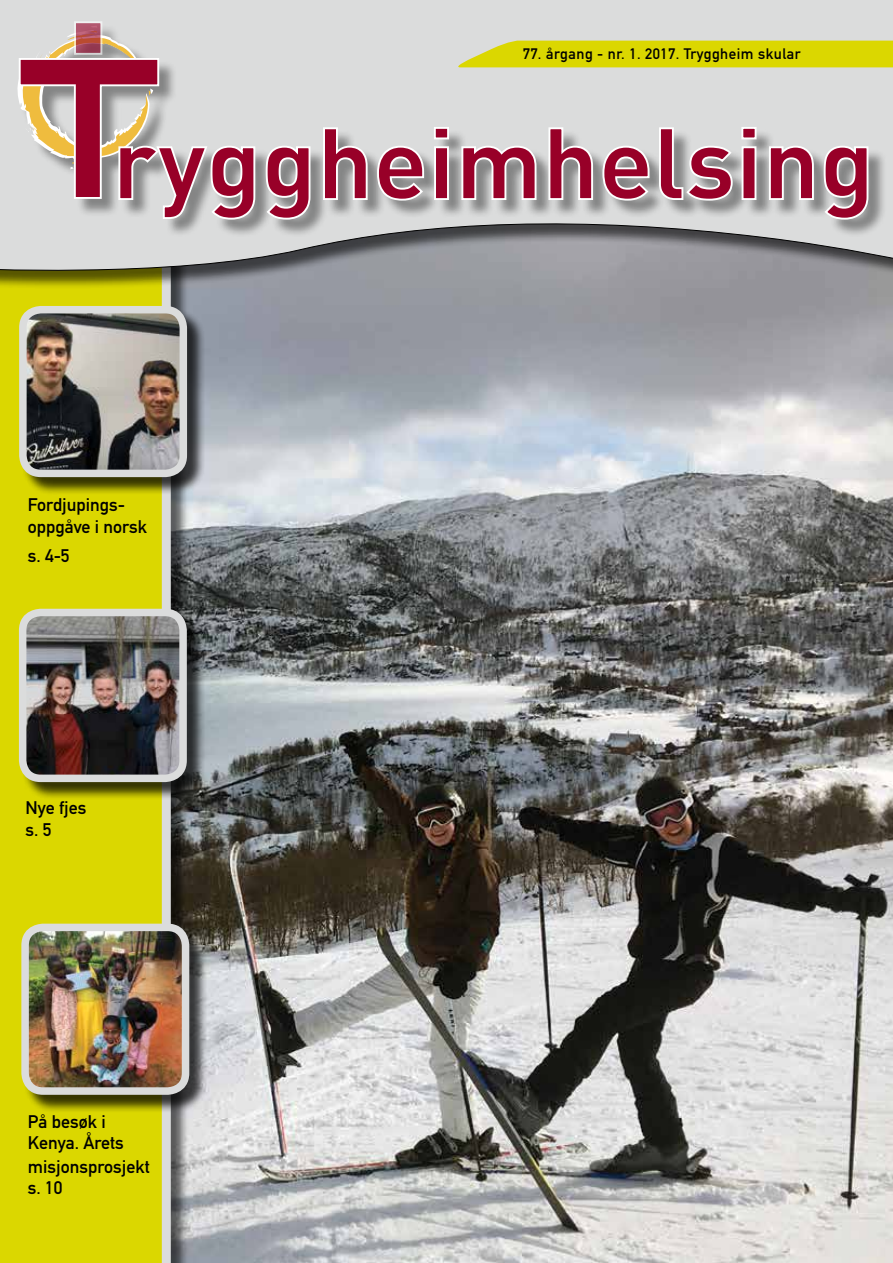
<style>
.page{position:relative;width:893px;height:1263px;background:#fff}
.page>*{position:absolute;margin:0;border:0;box-sizing:border-box;transform-origin:0 0}
.t1{font:700 99.45px "DIN";color:#980028}
.t2{font:18px/21.6px "DIN Mittelschrift";color:#000}
.t3{font:15px "DIN Mittelschrift";letter-spacing:.03em;color:#000}
</style>
<div class="page">
<img style="left:189px;top:290px;width:704px;height:973px">
<div style="left:0;top:241px;width:189px;height:1022px;background:#000;opacity:.6"></div>
<div style="left:0;top:290px;width:171px;height:973px;background:#dbd700"></div>
<div style="left:21px;top:611px;width:184px;height:189px;background:#000;opacity:.75"></div>
<img style="left:23px;top:612px;width:160px;height:166px">
<div style="left:19px;top:609px;width:168px;height:173px;border:8px solid #dbdcdc;border-radius:18px"></div>
<svg style="left:0;top:0;width:893px;height:290px"></svg>
<div style="left:20px;top:24px;width:867px;height:214px;background:#000;opacity:.4"></div>
<div style="left:0;top:0;width:229px;height:241px;background:#dbdcdc"></div>
<div style="left:75px;top:22px;width:26px;height:32px;background:#b25870"></div>
<div style="left:74px;top:21px;width:28px;height:34px;border:2px solid #fff"></div>
<svg style="left:265px;top:145px;width:46px;height:76px"></svg>
<svg style="left:322px;top:126px;width:47px;height:75px"></svg>
<svg style="left:376px;top:145px;width:49px;height:57px"></svg>
<svg style="left:433px;top:126px;width:17px;height:75px"></svg>
<svg style="left:460px;top:145px;width:77px;height:56px"></svg>
<svg style="left:547px;top:126px;width:47px;height:75px"></svg>
<svg style="left:601px;top:145px;width:49px;height:57px"></svg>
<svg style="left:658px;top:126px;width:76px;height:76px"></svg>
<svg style="left:740px;top:126px;width:17px;height:75px"></svg>
<svg style="left:768px;top:145px;width:47px;height:56px"></svg>
<svg style="left:823px;top:145px;width:46px;height:76px"></svg>
<svg style="left:16px;top:26px;width:240px;height:195px"></svg>
<svg style="left:452px;top:41px;width:441px;height:26px"></svg>
<div style="left:24px;top:926px;width:184px;height:187px;background:#000;opacity:.75"></div>
<img style="left:25px;top:927px;width:161px;height:164px">
<div style="left:21px;top:924px;width:168px;height:171px;border:8px solid #dbdcdc;border-radius:18px"></div>
<div style="left:21px;top:308px;width:185px;height:188px;background:#000;opacity:.75"></div>
<img style="left:23px;top:310px;width:160px;height:163px">
<div style="left:19px;top:306px;width:168px;height:171px;border:8px solid #dbdcdc;border-radius:18px"></div>
<p class="t3" style="left:523px;top:45px;width:279px">77. årgang - nr. 1. 2017. Tryggheim skular</p>
<h1 class="t1" style="left:112px;top:98px;width:764px">ryggheimhelsing</h1>
<p class="t2" style="left:28px;top:494px;width:121px">Fordjupings&shy;oppgåve i norsk</p>
<p class="t2" style="left:28px;top:545px;width:43px">s. 4-5</p>
<p class="t2" style="left:26px;top:797px;width:62px">Nye fjes s. 5</p>
<p class="t2" style="left:28px;top:1111px;width:97px">På besøk i<br>Kenya. Årets</p>
<p class="t2" style="left:28px;top:1156px;width:123px">misjonsprosjekt s. 10</p>
</div>
